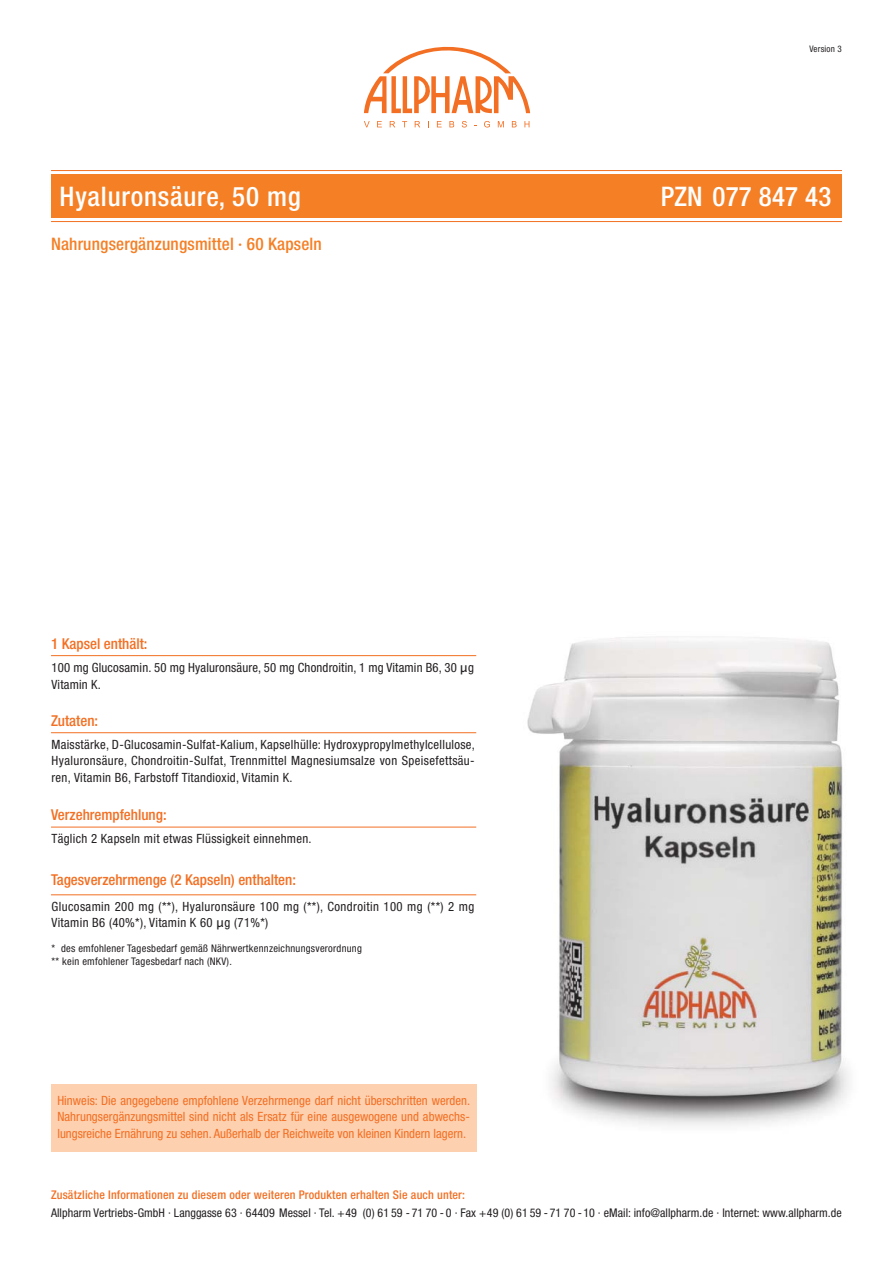
<style>
.page{position:relative;width:893px;height:1263px;background:#fff}
.page>*{position:absolute;margin:0;border:0;box-sizing:border-box;transform-origin:0 0}
.t1{font:500 condensed 27px "Helvetica Neue";letter-spacing:.03em;color:#fff}
.t2{font:500 condensed 27px "Helvetica Neue";letter-spacing:.01em;color:#fff}
.t3{font:500 condensed 17.25px "Helvetica Neue";letter-spacing:.01em;color:#f57f25}
.t4{font:500 condensed 15px "Helvetica Neue";color:#f36f22}
.t5{font:condensed 12.75px/16.5px "Helvetica Neue";letter-spacing:.025em;color:#231f20}
.t6{font:condensed 12.75px/16.5px "Helvetica Neue";color:#f36f22;text-align:justify}
.t7{font:condensed 12px "Helvetica Neue";letter-spacing:.005em;color:#231f20}
.t8{font:500 condensed 12px "Helvetica Neue";letter-spacing:.015em;color:#f36f22}
.t9{font:condensed 10.5px/13.5px "Helvetica Neue";letter-spacing:.025em;color:#231f20}
.t10{font:condensed 9px "Helvetica Neue";letter-spacing:.025em;color:#231f20}
.s1{font-family:"Lucida Grande";font-stretch:normal}
</style>
<div class="page">
<div style="left:51px;top:174px;width:791px;height:44px;background:#f57f25"></div>
<svg style="left:364px;top:47px;width:166px;height:66px"></svg>
<svg style="left:364px;top:121px;width:6px;height:6px"></svg>
<svg style="left:377px;top:121px;width:5px;height:6px"></svg>
<svg style="left:390px;top:121px;width:5px;height:6px"></svg>
<svg style="left:415px;top:121px;width:5px;height:6px"></svg>
<svg style="left:437px;top:121px;width:5px;height:6px"></svg>
<svg style="left:449px;top:121px;width:5px;height:6px"></svg>
<svg style="left:462px;top:121px;width:5px;height:6px"></svg>
<svg style="left:484px;top:121px;width:6px;height:6px"></svg>
<svg style="left:498px;top:121px;width:6px;height:6px"></svg>
<svg style="left:512px;top:121px;width:5px;height:6px"></svg>
<svg style="left:524px;top:121px;width:5px;height:6px"></svg>
<hr style="left:51px;top:170px;width:791px;height:1px;background:#f36f22">
<hr style="left:51px;top:221px;width:791px;height:1px;background:#f36f22">
<hr style="left:51px;top:827px;width:425px;height:1px;background:#f36f22">
<hr style="left:51px;top:655px;width:425px;height:1px;background:#f36f22">
<hr style="left:51px;top:732px;width:425px;height:1px;background:#f36f22">
<hr style="left:51px;top:894px;width:425px;height:1px;background:#f36f22">
<div style="left:51px;top:1084px;width:425px;height:68px;background:#fdd0b0"></div>
<img style="left:527px;top:636px;width:322px;height:490px">
<h1 class="t1" style="left:60px;top:186px;width:243px">Hyaluronsäure, 50 mg</h1>
<h2 class="t3" style="left:51px;top:238px;width:272px">Nahrungsergänzungsmittel · 60 Kapseln</h2>
<p class="t4" style="left:51px;top:638px;width:98px">1 Kapsel enthält:</p>
<p class="t5" style="left:52px;top:661px;width:424px">100 mg Glucosamin. 50 mg Hyaluronsäure, 50 mg Chondroitin, 1 mg Vitamin B6, 30 <span class="s1">µ</span>g<br>Vitamin K.</p>
<p class="t4" style="left:51px;top:715px;width:49px">Zutaten:</p>
<p class="t5" style="left:52px;top:737px;width:425px;text-align:justify">Maisstärke, D-Glucosamin-Sulfat-Kalium, Kapselhülle: Hydroxypropylmethylcellulose, Hyaluronsäure, Chondroitin-Sulfat, Trennmittel Magnesiumsalze von Speisefettsäu&shy;ren, Vitamin B6, Farbstoff Titandioxid, Vitamin K.</p>
<p class="t4" style="left:51px;top:809px;width:117px">Verzehrempfehlung:</p>
<p class="t5" style="left:52px;top:831px;width:262px">Täglich 2 Kapseln mit etwas Flüssigkeit einnehmen.</p>
<p class="t4" style="left:51px;top:874px;width:247px">Tagesverzehrmenge (2 Kapseln) enthalten:</p>
<p class="t5" style="left:52px;top:899px;width:424px">Glucosamin 200 mg (**), Hyaluronsäure 100 mg (**), Condroitin 100 mg (**) 2 mg<br>Vitamin B6 (40%*), Vitamin K 60 <span class="s1">µ</span>g (71%*)</p>
<p class="t9" style="left:52px;top:942px;width:312px">* des emfohlener Tagesbedarf gemäß Nährwertkennzeichnungsverordnung ** kein emfohlener Tagesbedarf nach (NKV).</p>
<p class="t6" style="left:57px;top:1093px;width:414px">Hinweis: Die angegebene empfohlene Verzehrmenge darf nicht überschritten werden.<br>Nahrungsergänzungsmittel sind nicht als Ersatz für eine ausgewogene und abwechs&shy;lungsreiche Ernährung zu sehen. Außerhalb der Reichweite von kleinen Kindern lagern.</p>
<p class="t8" style="left:51px;top:1191px;width:416px">Zusätzliche Informationen zu diesem oder weiteren Produkten erhalten Sie auch unter:</p>
<p class="t10" style="left:809px;top:46px;width:34px">Version 3</p>
<h1 class="t2" style="left:661px;top:186px;width:172px">PZN 077 847 43</h1>
<p class="t7" style="left:51px;top:1208px;width:792px">Allpharm Vertriebs-GmbH · Langgasse 63 · 64409 Messel · Tel. +49 (0) 61 59 - 71 70 - 0 · Fax +49 (0) 61 59 - 71 70 -10 · eMail: info@allpharm.de · Internet: www.allpharm.de</p>
</div>
